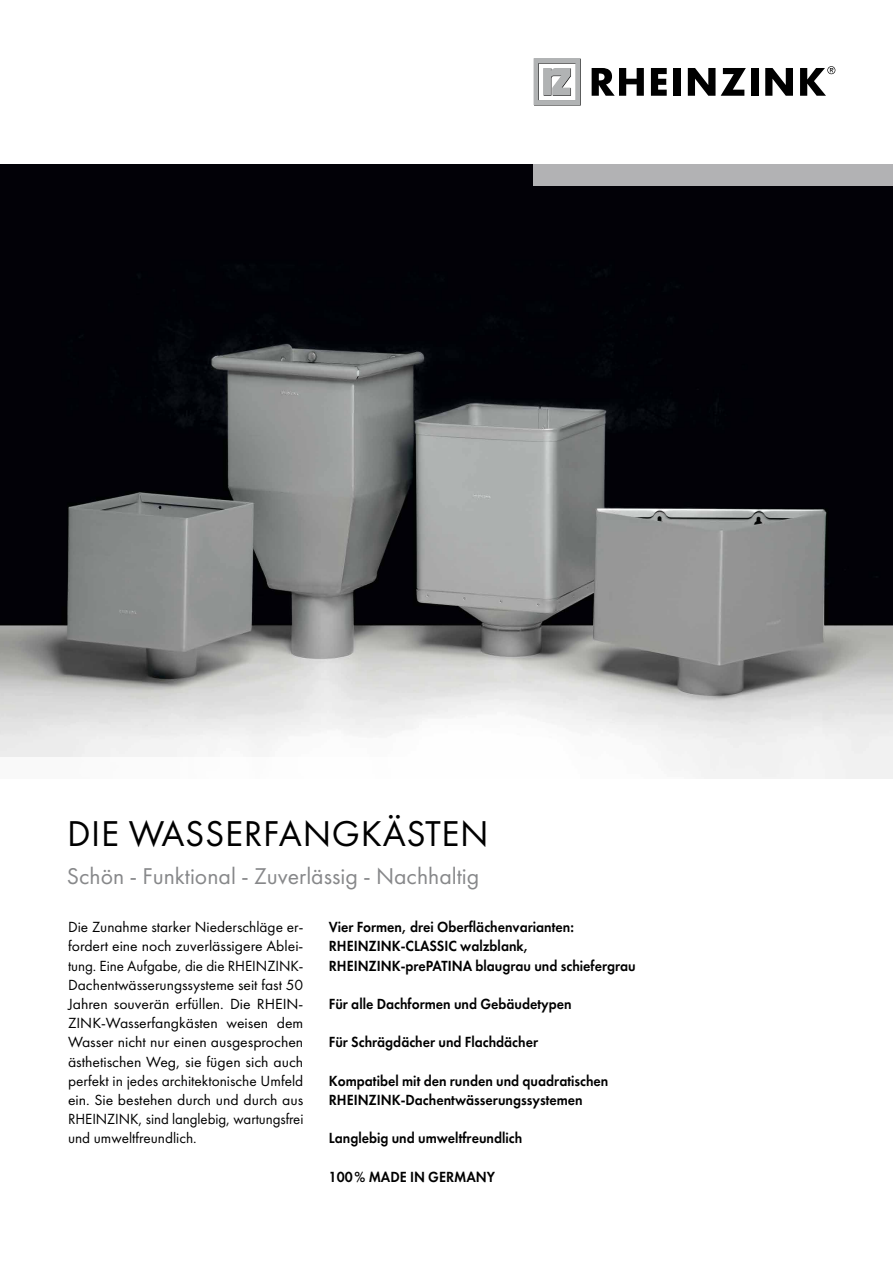
<style>
.page{position:relative;width:893px;height:1263px;background:#fff}
.page>*{position:absolute;margin:0;border:0;box-sizing:border-box;transform-origin:0 0}
.t1{font:33px "RZ Futura";letter-spacing:.02em;color:#000}
.t2{font:21px "RZ Futura";color:#87888a}
.t3{font:13.5px/19.2px "RZ Futura";letter-spacing:-.005em;color:#000;text-align:justify}
.t4{font:800 13.5px/19.2px "RZ Futura";color:#000}
</style>
<div class="page">
<svg style="left:592px;top:68px;width:52px;height:28px"></svg>
<svg style="left:651px;top:68px;width:16px;height:28px"></svg>
<div style="left:673px;top:68px;width:8px;height:28px;background:#000"></div>
<svg style="left:688px;top:68px;width:27px;height:28px"></svg>
<svg style="left:721px;top:68px;width:25px;height:28px"></svg>
<div style="left:751px;top:68px;width:7px;height:28px;background:#000"></div>
<svg style="left:765px;top:68px;width:28px;height:28px"></svg>
<svg style="left:800px;top:66px;width:35px;height:30px"></svg>
<svg style="left:534px;top:58px;width:47px;height:47px"></svg>
<img style="left:0;top:164px;width:893px;height:614px">
<div style="left:534px;top:164px;width:359px;height:21px;background:#b2b2b4"></div>
<div style="left:0;top:757px;width:483px;height:21px;background:#fff"></div>
<h1 class="t1" style="left:67px;top:815px;width:423px">DIE WASSERFANGKÄSTEN</h1>
<h2 class="t2" style="left:67px;top:865px;width:414px">Schön - Funktional - Zuverlässig - Nachhaltig</h2>
<p class="t3" style="left:68px;top:918px;width:237px">Die Zunahme starker Niederschläge er&shy;fordert eine noch zuverlässigere Ablei&shy;tung. Eine Aufgabe, die die RHEINZINK-Dachentwässerungssysteme seit fast 50<br>Jahren souverän erfüllen. Die RHEIN-ZINK-Wasserfangkästen weisen dem Wasser nicht nur einen ausgesprochen ästhetischen Weg, sie fügen sich auch perfekt in jedes architektonische Umfeld ein. Sie bestehen durch und durch aus RHEINZINK, sind langlebig, wartungsfrei und umweltfreundlich.</p>
<p class="t4" style="left:329px;top:918px;width:308px">Vier Formen, drei Oberflächenvarianten:<br>RHEINZINK-CLASSIC walzblank,<br>RHEINZINK-prePATINA blaugrau und schiefergrau</p>
<p class="t4" style="left:329px;top:995px;width:244px">Für alle Dachformen und Gebäudetypen</p>
<p class="t4" style="left:329px;top:1033px;width:211px">Für Schrägdächer und Flachdächer</p>
<p class="t4" style="left:329px;top:1072px;width:281px">Kompatibel mit den runden und quadratischen<br>RHEINZINK-Dachentwässerungssystemen</p>
<p class="t4" style="left:329px;top:1129px;width:195px">Langlebig und umweltfreundlich</p>
<p class="t4" style="left:329px;top:1168px;width:168px">100% MADE IN GERMANY</p>
</div>
